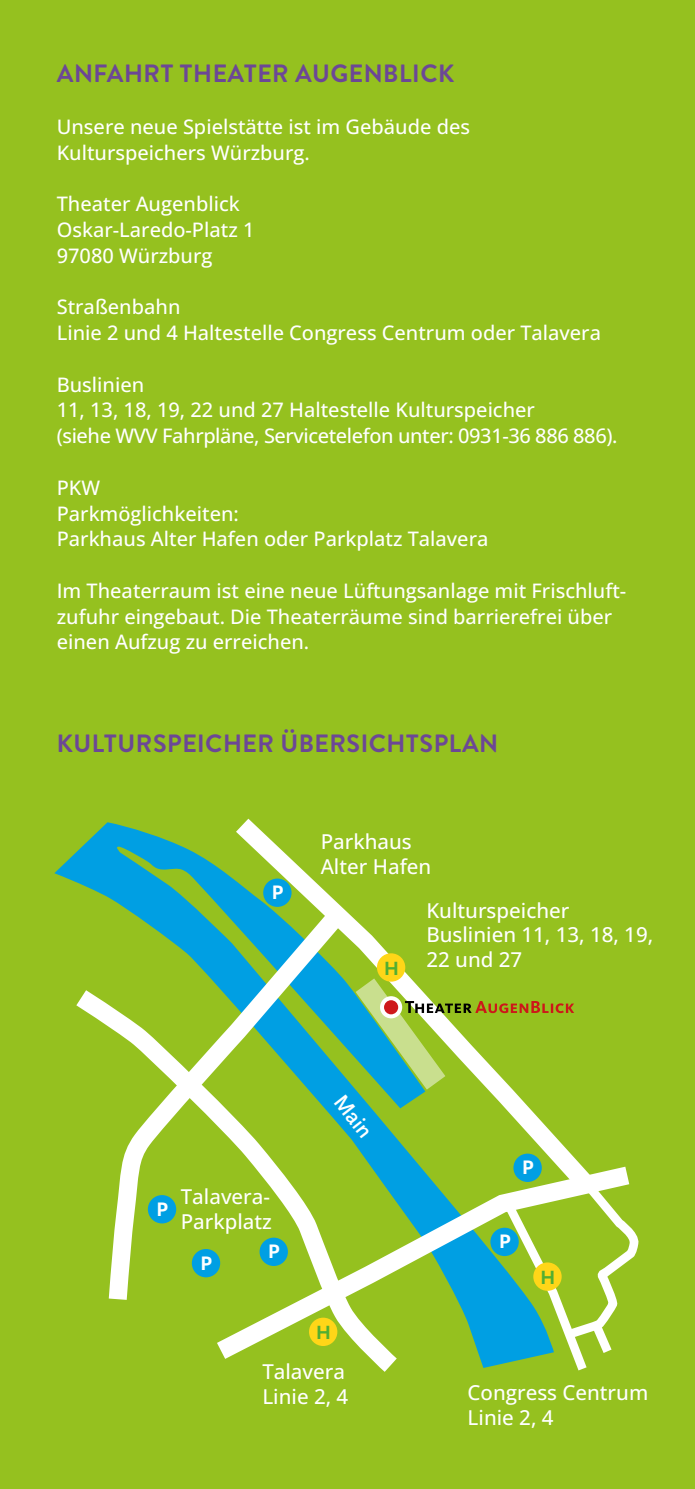
<style>
.page{position:relative;width:695px;height:1489px;background:#fff}
.page>*{position:absolute;margin:0;border:0;box-sizing:border-box;transform-origin:0 0}
.t1{font:700 25px "Brandon Text";letter-spacing:.02em;color:#6c4796}
.t2{font:500 22.5px "Questa Sans";color:#fff}
.t3{font:500 20.5px/24.5px "Open Sans";color:#fff}
.t4{font:700 20.25px "Questa Sans";color:#fff}
.t5{font:500 20px/25.8px "Open Sans";color:#fff}
.t6{font:700 20px "Questa Sans";color:#52ae32}
</style>
<div class="page">
<div style="left:0;top:0;width:694px;height:1488px;background:#95c11f"></div>
<svg style="left:54px;top:822px;width:163px;height:70px;fill:#009fe3"></svg>
<svg style="left:408px;top:1166px;width:220px;height:202px"></svg>
<svg style="left:217px;top:818px;width:388px;height:385px"></svg>
<svg style="left:76px;top:972px;width:332px;height:400px"></svg>
<svg style="left:98px;top:885px;width:269px;height:433px"></svg>
<svg style="left:498px;top:1177px;width:141px;height:194px"></svg>
<svg style="left:355px;top:978px;width:219px;height:111px"></svg>
<div style="left:309px;top:1317px;width:28px;height:28px;background:#ffd618;border-radius:50%"></div>
<div style="left:263px;top:878px;width:28px;height:28px;background:#009fe3;border-radius:50%"></div>
<div style="left:148px;top:1194px;width:28px;height:29px;background:#009fe3;border-radius:50%"></div>
<div style="left:192px;top:1248px;width:28px;height:29px;background:#009fe3;border-radius:50%"></div>
<div style="left:259px;top:1237px;width:29px;height:28px;background:#009fe3;border-radius:50%"></div>
<div style="left:513px;top:1153px;width:28px;height:28px;background:#009fe3;border-radius:50%"></div>
<div style="left:490px;top:1227px;width:28px;height:28px;background:#009fe3;border-radius:50%"></div>
<div style="left:533px;top:1262px;width:28px;height:28px;background:#ffd618;border-radius:50%"></div>
<div style="left:377px;top:953px;width:28px;height:28px;background:#ffd618;border-radius:50%"></div>
<p class="t1" style="left:57px;top:56px;width:398px">ANFAHRT THEATER AUGENBLICK</p>
<p class="t5" style="left:57px;top:113px;width:415px">Unsere neue Spielstätte ist im Gebäude des<br>Kulturspeichers Würzburg.</p>
<p class="t5" style="left:57px;top:191px;width:199px">Theater Augenblick<br>Oskar-Laredo-Platz 1<br>97080 Würzburg</p>
<p class="t5" style="left:57px;top:294px;width:545px">Straßenbahn<br>Linie 2 und 4 Haltestelle Congress Centrum oder Talavera</p>
<p class="t5" style="left:57px;top:371px;width:562px">Buslinien<br>11, 13, 18, 19, 22 und 27 Haltestelle Kulturspeicher<br>(siehe WVV Fahrpläne, Servicetelefon unter: 0931-36 886 886).</p>
<p class="t5" style="left:57px;top:474px;width:433px">PKW<br>Parkmöglichkeiten:<br>Parkhaus Alter Hafen oder Parkplatz Talavera</p>
<p class="t5" style="left:57px;top:577px;width:571px">Im Theaterraum ist eine neue Lüftungsanlage mit Frischluft&shy;zufuhr eingebaut. Die Theaterräume sind barrierefrei über einen Aufzug zu erreichen.</p>
<p class="t1" style="left:57px;top:726px;width:443px">KULTURSPEICHER ÜBERSICHTSPLAN</p>
<p class="t4" style="left:272px;top:879px;width:13px">P</p>
<p class="t3" style="left:320px;top:829px;width:112px">Parkhaus<br>Alter Hafen</p>
<p class="t6" style="left:384px;top:955px;width:16px">H</p>
<p class="t3" style="left:426px;top:897px;width:228px">Kulturspeicher<br>Buslinien 11, 13, 18, 19,<br>22 und 27</p>
<p class="t4" style="left:156px;top:1195px;width:13px">P</p>
<p class="t3" style="left:181px;top:1183px;width:93px">Talavera-<br>Parkplatz</p>
<p class="t4" style="left:200px;top:1249px;width:13px">P</p>
<p class="t4" style="left:268px;top:1238px;width:13px">P</p>
<p class="t2" style="left:350px;top:1088px;width:49px;rotate:52deg">Main</p>
<p class="t6" style="left:316px;top:1319px;width:16px">H</p>
<p class="t3" style="left:262px;top:1358px;width:87px">Talavera<br>Linie 2, 4</p>
<p class="t4" style="left:522px;top:1154px;width:13px">P</p>
<p class="t4" style="left:499px;top:1228px;width:13px">P</p>
<p class="t6" style="left:540px;top:1264px;width:16px">H</p>
<p class="t3" style="left:467px;top:1379px;width:182px">Congress Centrum<br>Linie 2, 4</p>
</div>
